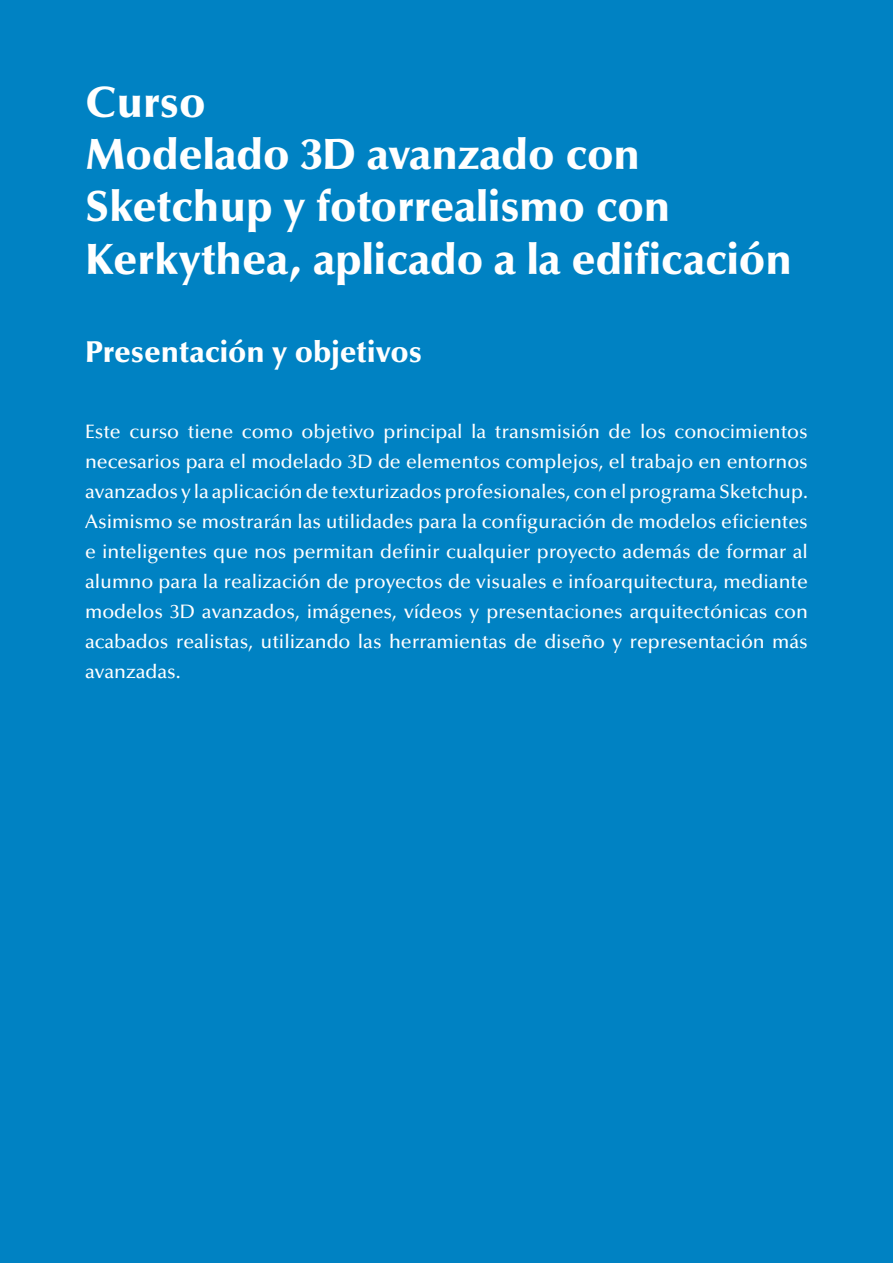
<style>
.page{position:relative;width:893px;height:1263px;background:#0082c3}
.page>*{position:absolute;margin:0;border:0;box-sizing:border-box;transform-origin:0 0}
.t1{font:900 43.5px/52.2px "Optima LT Std";color:#fff}
.t2{font:900 30px "Optima LT Std";color:#fff}
.t3{font:500 19.5px/30px "Optima LT Std";color:#fff;text-align:justify}
</style>
<div class="page">
<h1 class="t1" style="left:85px;top:77px;width:709px">Curso<br>Modelado 3D avanzado con<br>Sketchup y fotorrealismo con<br>Kerkythea, aplicado a la edificación</h1>
<h2 class="t2" style="left:85px;top:334px;width:338px">Presentación y objetivos</h2>
<p class="t3" style="left:85px;top:417px;width:724px">Este curso tiene como objetivo principal la transmisión de los conocimientos necesarios para el modelado 3D de elementos complejos, el trabajo en entornos avanzados y la aplicación de texturizados profesionales, con el programa Sketchup.<br>Asimismo se mostrarán las utilidades para la configuración de modelos eficientes e inteligentes que nos permitan definir cualquier proyecto además de formar al alumno para la realización de proyectos de visuales e infoarquitectura, mediante modelos 3D avanzados, imágenes, vídeos y presentaciones arquitectónicas con acabados realistas, utilizando las herramientas de diseño y representación más avanzadas.</p>
</div>
